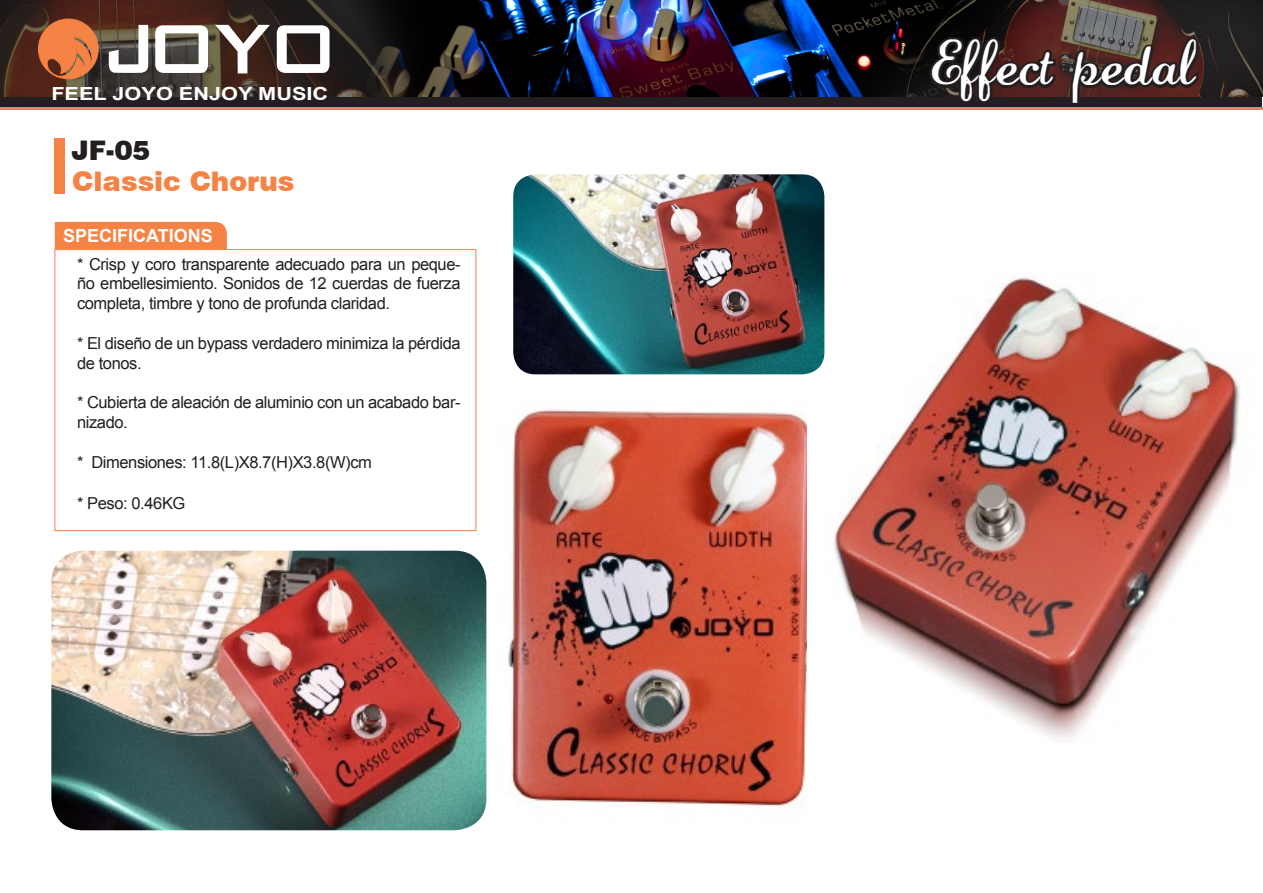
<style>
.page{position:relative;width:1263px;height:893px;background:#fff}
.page>*{position:absolute;margin:0;border:0;box-sizing:border-box;transform-origin:0 0}
.t1{font:45.6px "Lauren Script";color:#fff}
.t2{font:900 27px "Swiss 721 BT";color:#f58345}
.t3{font:900 27px "Swiss 721 BT";color:#231f20}
.t4{font:700 18px "Arial";color:#fff;scale:1.2 1}
.t5{font:700 18px "Arial";color:#fff}
.t6{font:16.5px/19.8px "Arial";letter-spacing:-.025em;color:#231f20}
</style>
<div class="page">
<div style="left:1px;top:1px;width:1261px;height:106px;background:#231f20"></div>
<img style="left:1px;top:1px;width:1261px;height:96px">
<svg style="left:109px;top:25px;width:39px;height:48px;background:#9e9991"></svg>
<svg style="left:277px;top:25px;width:52px;height:48px"></svg>
<svg style="left:155px;top:25px;width:53px;height:48px;background:#b2b0ac"></svg>
<svg style="left:215px;top:25px;width:55px;height:48px;background:#7a6961"></svg>
<svg style="left:38px;top:19px;width:61px;height:78px;background:#aa6038"></svg>
<hr style="left:0;top:107px;width:1263px;height:3px;background:#f58345">
<div style="left:54px;top:138px;width:11px;height:55px;background:#f58345"></div>
<div style="left:55px;top:222px;width:172px;height:27px;background:#f58345"></div>
<div style="left:54px;top:249px;width:422px;height:282px;border:1px solid #f58345"></div>
<svg style="left:926px;top:34px;width:132px;height:63px"></svg>
<svg style="left:1068px;top:33px;width:135px;height:64px"></svg>
<img style="left:51px;top:551px;width:435px;height:279px">
<img style="left:508px;top:409px;width:299px;height:399px">
<img style="left:824px;top:273px;width:416px;height:467px">
<img style="left:513px;top:174px;width:311px;height:200px">
<p class="t4" style="left:51px;top:82px;width:232px">FEEL JOYO ENJOY MUSIC</p>
<p class="t3" style="left:71px;top:134px;width:80px">JF-05</p>
<p class="t2" style="left:72px;top:165px;width:224px">Classic Chorus</p>
<p class="t5" style="left:63px;top:224px;width:151px">SPECIFICATIONS</p>
<p class="t6" style="left:77px;top:254px;width:385px;text-align:justify">* Crisp y coro transparente adecuado para un peque&shy;ño embellesimiento. Sonidos de 12 cuerdas de fuerza completa, timbre y tono de profunda claridad.</p>
<p class="t6" style="left:77px;top:333px;width:385px">* El diseño de un bypass verdadero minimiza la pérdida de tonos.</p>
<p class="t6" style="left:77px;top:393px;width:385px">* Cubierta de aleación de aluminio con un acabado bar&shy;nizado.</p>
<p class="t6" style="left:77px;top:452px;width:296px">* Dimensiones: 11.8(L)X8.7(H)X3.8(W)cm</p>
<p class="t6" style="left:77px;top:493px;width:110px">* Peso: 0.46KG</p>
<p class="t1" style="left:932px;top:34px;width:266px">Effect pedal</p>
</div>
